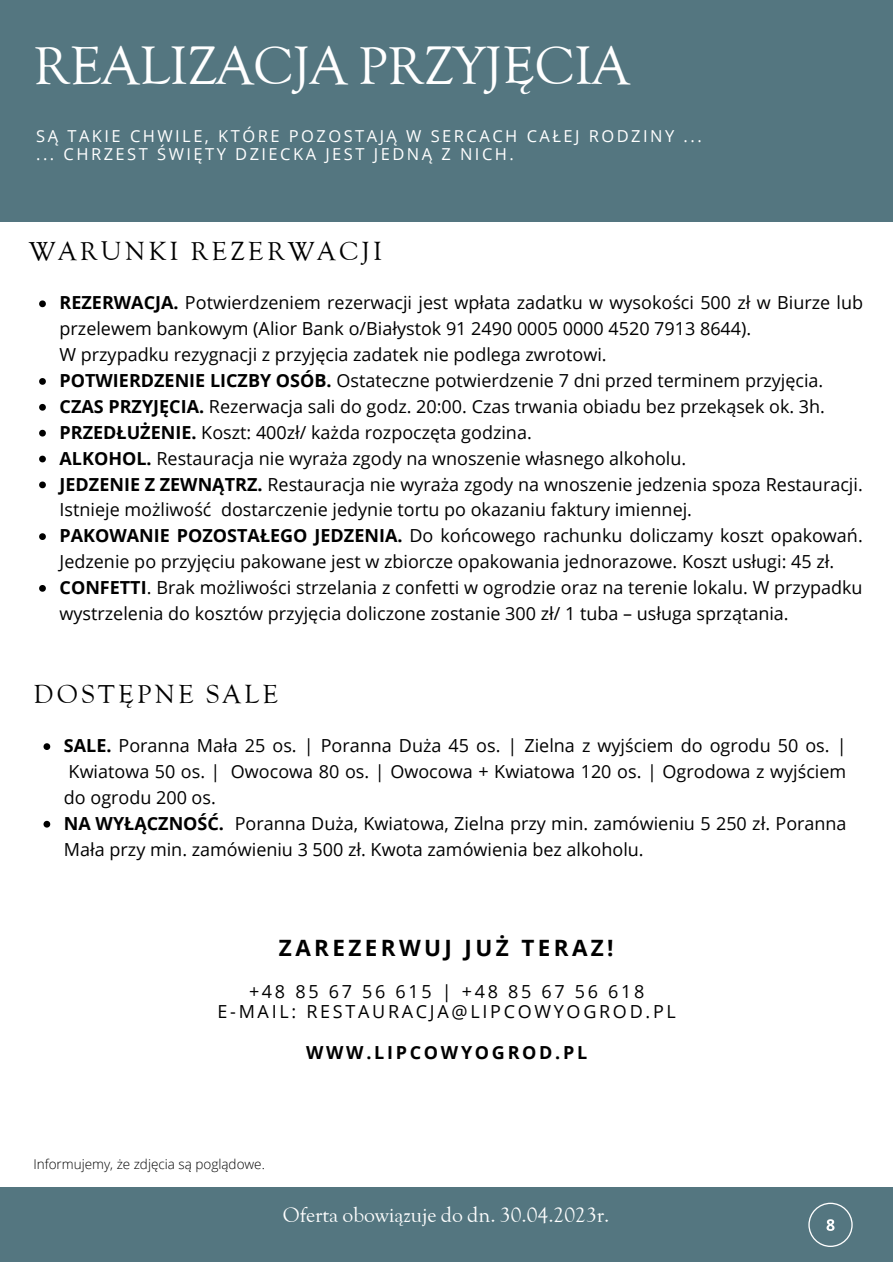
<style>
.page{position:relative;width:893px;height:1264px;background:#fff}
.page>*{position:absolute;margin:0;border:0;box-sizing:border-box;transform-origin:0 0}
.t1{font:46.35px "EFN Goldy Olds";color:#fff}
.t2{font:22.5px "EFN Goldy Olds";letter-spacing:.15em;color:#000}
.t3{font:700 22.5px "Open Sans";letter-spacing:.15em;color:#000}
.t4{font:18px/25.8px "Open Sans";color:#000}
.t5{font:18px/20.2px "Open Sans";letter-spacing:.15em;color:#000;text-align:center}
.t6{font:18px "EFN Goldy Olds";color:#fff}
.t7{font:700 18px "Open Sans";letter-spacing:.15em;color:#000}
.t8{font:16.5px/18px "Open Sans";letter-spacing:.15em;color:#fff}
.t9{font:300 13.5px "Open Sans";color:#000}
.s1{font-weight:700}
</style>
<div class="page">
<div style="left:0;top:0;width:892px;height:221px;background:#547680"></div>
<svg style="left:39px;top:300px;width:7px;height:7px"></svg>
<svg style="left:39px;top:378px;width:7px;height:7px"></svg>
<svg style="left:39px;top:404px;width:7px;height:6px"></svg>
<svg style="left:39px;top:430px;width:7px;height:6px"></svg>
<svg style="left:39px;top:455px;width:7px;height:7px"></svg>
<svg style="left:39px;top:481px;width:7px;height:7px"></svg>
<svg style="left:39px;top:533px;width:7px;height:7px"></svg>
<svg style="left:39px;top:585px;width:7px;height:6px"></svg>
<svg style="left:43px;top:743px;width:7px;height:7px"></svg>
<svg style="left:43px;top:820px;width:7px;height:7px"></svg>
<div style="left:0;top:1186px;width:892px;height:75px;background:#547680"></div>
<svg style="left:808px;top:1202px;width:44px;height:44px"></svg>
<h1 class="t1" style="left:33px;top:33px;width:597px">REALIZACJA PRZYJĘCIA</h1>
<p class="t8" style="left:36px;top:126px;width:667px">SĄ TAKIE CHWILE, KTÓRE POZOSTAJĄ W SERCACH CAŁEJ RODZINY ... ... CHRZEST ŚWIĘTY DZIECKA JEST JEDNĄ Z NICH.</p>
<p class="t2" style="left:29px;top:235px;width:354px">WARUNKI REZERWACJI</p>
<p class="t4" style="left:60px;top:289px;width:805px"><span class="s1">REZERWACJA.</span> Potwierdzeniem rezerwacji jest wpłata zadatku w wysokości 500 zł w Biurze lub przelewem bankowym (Alior Bank o/Białystok 91 2490 0005 0000 4520 7913 8644).</p>
<p class="t4" style="left:60px;top:367px;width:804px"><span class="s1">POTWIERDZENIE LICZBY OSÓB.</span> Ostateczne potwierdzenie 7 dni przed terminem przyjęcia.<br><span class="s1">CZAS PRZYJĘCIA.</span> Rezerwacja sali do godz. 20:00. Czas trwania obiadu bez przekąsek ok. 3h.<br><span class="s1">PRZEDŁUŻENIE.</span> Koszt: 400zł/ każda rozpoczęta godzina.<br><span class="s1">ALKOHOL.</span> Restauracja nie wyraża zgody na wnoszenie własnego alkoholu.<br><span class="s1">JEDZENIE Z ZEWNĄTRZ.</span> Restauracja nie wyraża zgody na wnoszenie jedzenia spoza Restauracji.<br>Istnieje możliwość dostarczenie jedynie tortu po okazaniu faktury imiennej.<br><span class="s1">PAKOWANIE POZOSTAŁEGO JEDZENIA.</span> Do końcowego rachunku doliczamy koszt opakowań.<br>Jedzenie po przyjęciu pakowane jest w zbiorcze opakowania jednorazowe. Koszt usługi: 45 zł.<br><span class="s1">CONFETTI</span>. Brak możliwości strzelania z confetti w ogrodzie oraz na terenie lokalu. W przypadku wystrzelenia do kosztów przyjęcia doliczone zostanie 300 zł/ 1 tuba – usługa sprzątania.</p>
<p class="t4" style="left:60px;top:341px;width:548px">W przypadku rezygnacji z przyjęcia zadatek nie podlega zwrotowi.</p>
<p class="t2" style="left:33px;top:677px;width:246px">DOSTĘPNE SALE</p>
<p class="t4" style="left:64px;top:732px;width:784px"><span class="s1">SALE.</span> Poranna Mała 25 os. | Poranna Duża 45 os. | Zielna z wyjściem do ogrodu 50 os. | Kwiatowa 50 os. | Owocowa 80 os. | Owocowa + Kwiatowa 120 os. | Ogrodowa z wyjściem do ogrodu 200 os.<br><span class="s1">NA WYŁĄCZNOŚĆ.</span> Poranna Duża, Kwiatowa, Zielna przy min. zamówieniu 5 250 zł. Poranna Mała przy min. zamówieniu 3 500 zł. Kwota zamówienia bez alkoholu.</p>
<p class="t3" style="left:279px;top:932px;width:336px">ZAREZERWUJ JUŻ TERAZ!</p>
<p class="t5" style="left:217px;top:980px;width:460px">+48 85 67 56 615 | +48 85 67 56 618<br>E-MAIL: RESTAURACJA@LIPCOWYOGROD.PL</p>
<p class="t7" style="left:306px;top:1039px;width:283px">WWW.LIPCOWYOGROD.PL</p>
<p class="t9" style="left:33px;top:1154px;width:233px">Informujemy, że zdjęcia są poglądowe.</p>
<p class="t6" style="left:283px;top:1201px;width:328px">Oferta obowiązuje do dn. 30.04.2023r.</p>
</div>
